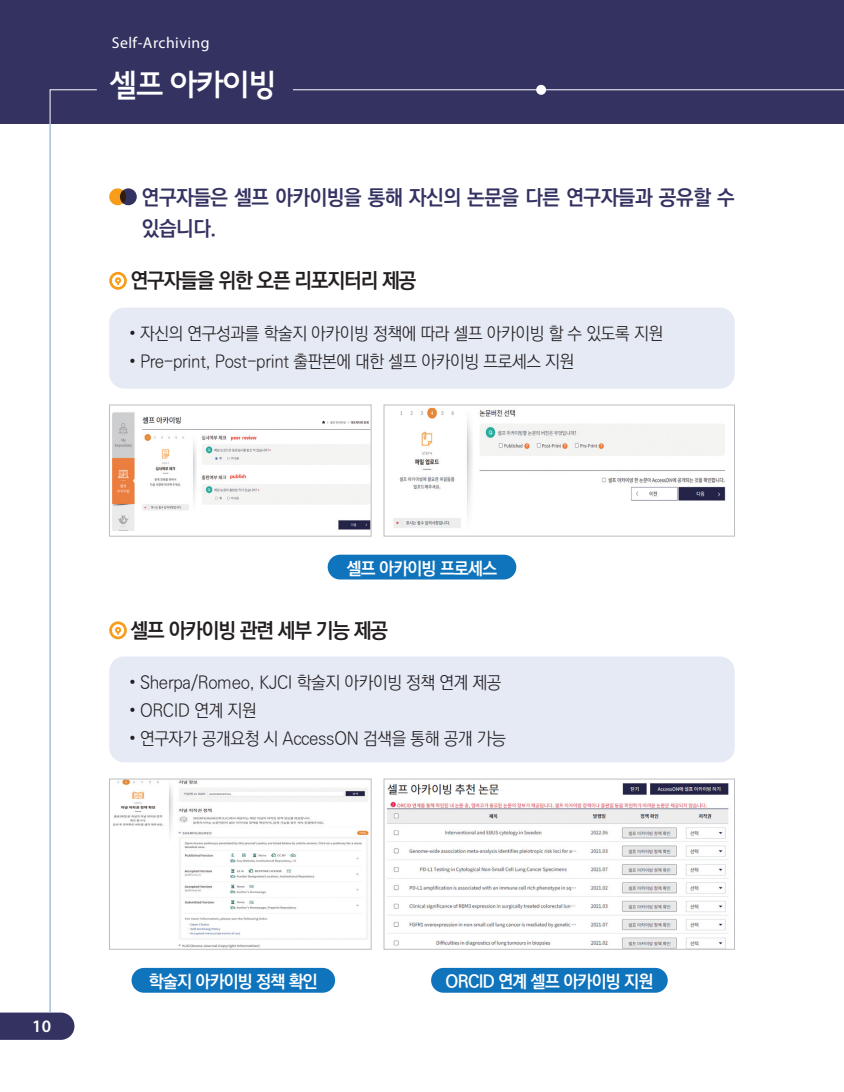
<style>
.page{position:relative;width:844px;height:1092px;background:#fff}
.page>*{position:absolute;margin:0;border:0;box-sizing:border-box;transform-origin:0 0}
.본문_중{font:31.5px "Jeju Gothic OTF";letter-spacing:-.055em;color:#fff}
.t1{font:21px/31.5px "Ko Pub World Dotum PB";letter-spacing:-.02em;color:#333261;scale:.96 1}
.t2{font:21px "Ko Pub World Dotum PB";letter-spacing:-.05em;color:#231f20;scale:.96 1}
.t3{font:17.5px "Ko Pub World Dotum PL";letter-spacing:-.02em;color:#231f20;scale:.96 1}
.t4{font:17.5px "Ko Pub World Dotum PB";letter-spacing:-.04em;color:#fff}
.t5{font:600 17.5px "Myriad Pro";color:#fff}
.본문_중-2{font:15.75px "Myriad Pro";letter-spacing:.03em;color:#fff}
</style>
<div class="page">
<div style="left:0;top:0;width:843px;height:124px;background:#333261"></div>
<svg style="left:0;top:1012px;width:74px;height:27px;background:#3d3c69"></svg>
<hr style="left:50px;top:124px;width:1px;height:888px;background:#7ba1c4">
<img style="left:111px;top:412px;width:258px;height:118px">
<div style="left:109px;top:404px;width:262px;height:132px;border:1px solid #bcbdc0"></div>
<img style="left:393px;top:407px;width:333px;height:121px">
<div style="left:383px;top:405px;width:351px;height:131px;border:1px solid #bcbdc0"></div>
<img style="left:113px;top:780px;width:256px;height:167px">
<div style="left:109px;top:778px;width:262px;height:171px;border:1px solid #bcbdc0"></div>
<img style="left:387px;top:783px;width:342px;height:164px">
<div style="left:383px;top:778px;width:351px;height:171px;border:1px solid #bcbdc0"></div>
<svg style="left:49px;top:89px;width:48px;height:36px"></svg>
<hr style="left:293px;top:89px;width:550px;height:1px;background:#fff">
<div style="left:536px;top:85px;width:10px;height:10px;background:#fff;border-radius:50%"></div>
<div style="left:120px;top:188px;width:17px;height:17px;background:#333261;border-radius:50%"></div>
<svg style="left:109px;top:188px;width:17px;height:17px"></svg>
<svg style="left:109px;top:272px;width:18px;height:18px"></svg>
<svg style="left:109px;top:621px;width:18px;height:18px"></svg>
<div style="left:109px;top:307px;width:625px;height:81px;background:#e5eaf5;border-radius:15px"></div>
<div style="left:109px;top:656px;width:625px;height:106px;background:#e5eaf5;border-radius:15px"></div>
<div style="left:327px;top:554px;width:189px;height:25px;background:#1074bc;border-radius:12px"></div>
<div style="left:131px;top:967px;width:204px;height:25px;background:#1074bc;border-radius:12px"></div>
<div style="left:431px;top:967px;width:236px;height:25px;background:#1074bc;border-radius:12px"></div>
<p class="본문_중-2" style="left:112px;top:33px;width:99px">Self-Archiving</p>
<p class="본문_중" style="left:109px;top:69px;width:169px">셀프 아카이빙</p>
<p class="t1" style="left:142px;top:182px;width:619px">연구자들은 셀프 아카이빙을 통해 자신의 논문을 다른 연구자들과 공유할 수 있습니다.</p>
<p class="t2" style="left:131px;top:266px;width:299px">연구자들을 위한 오픈 리포지터리 제공</p>
<p class="t3" style="left:129px;top:321px;width:557px">• 자신의 연구성과를 학술지 아카이빙 정책에 따라 셀프 아카이빙 할 수 있도록 지원</p>
<p class="t3" style="left:129px;top:349px;width:465px">• Pre-print, Post-print 출판본에 대한 셀프 아카이빙 프로세스 지원</p>
<p class="t4" style="left:346px;top:555px;width:152px">셀프 아카이빙 프로세스</p>
<p class="t2" style="left:131px;top:615px;width:269px">셀프 아카이빙 관련 세부 기능 제공</p>
<p class="t3" style="left:129px;top:670px;width:389px">• Sherpa/Romeo, KJCI 학술지 아카이빙 정책 연계 제공</p>
<p class="t3" style="left:129px;top:698px;width:134px">• ORCID 연계 지원</p>
<p class="t3" style="left:129px;top:726px;width:394px">• 연구자가 공개요청 시 AccessON 검색을 통해 공개 가능</p>
<p class="t5" style="left:32px;top:1014px;width:20px">10</p>
<p class="t4" style="left:149px;top:968px;width:170px">학술지 아카이빙 정책 확인</p>
<p class="t4" style="left:445px;top:968px;width:209px">ORCID 연계 셀프 아카이빙 지원</p>
</div>
